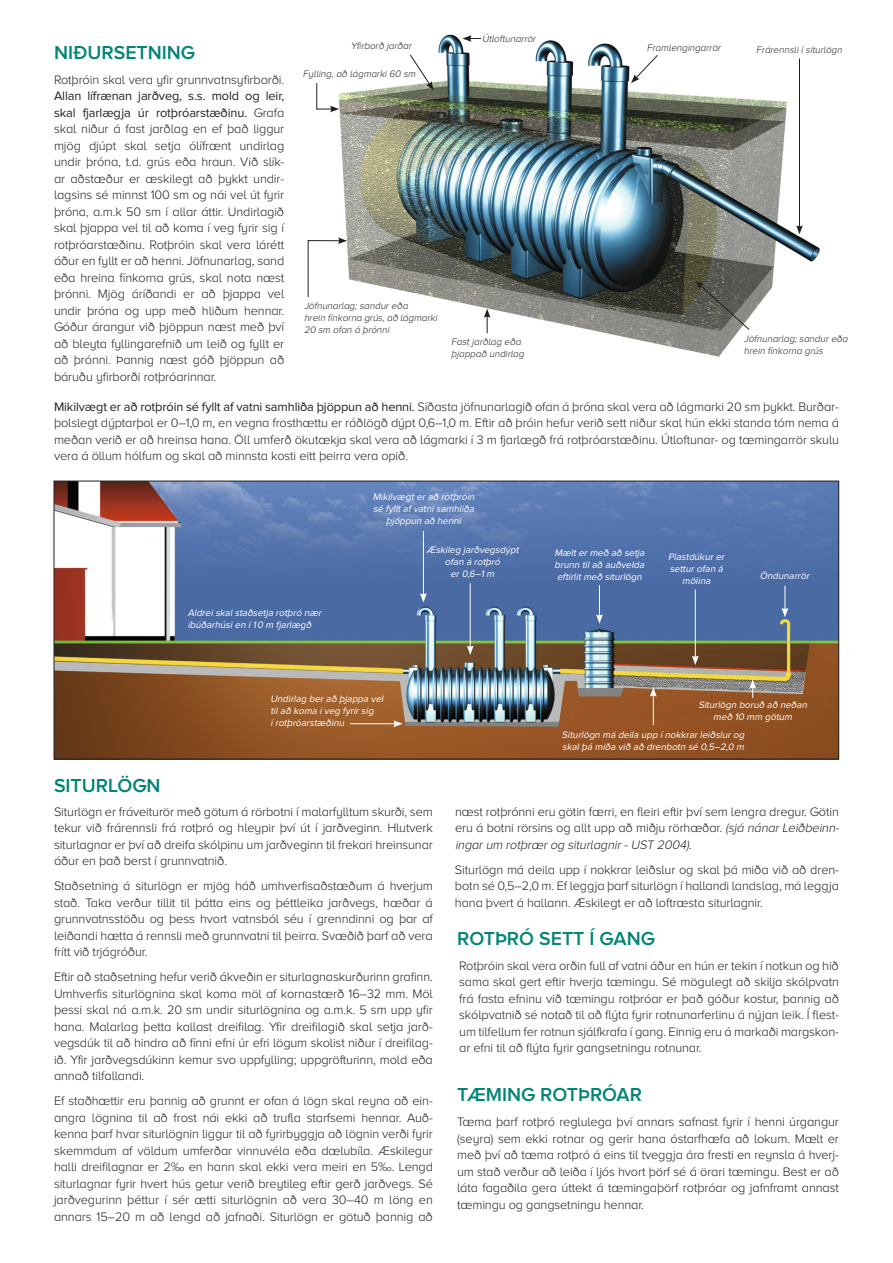
<style>
.page{position:relative;width:893px;height:1263px;background:#fff}
.page>*{position:absolute;margin:0;border:0;box-sizing:border-box;transform-origin:0 0}
.t1{font:600 19.5px "Proxima Nova A";color:#008577}
.t2{font:300 12.75px/16.5px "Proxima Nova A";letter-spacing:-.01em;color:#231f20;text-align:justify}
.t3{font:12.75px/16.5px "Proxima Nova";letter-spacing:-.01em;color:#231f20}
.t4{font:italic 9.75px/12px "Proxima Nova";color:#fff;text-align:center}
.t5{font:italic 300 9.75px/12px "Proxima Nova A";color:#231f20}
.s1{font-family:"Proxima Nova A";font-weight:300}
.s2{font-family:"Proxima Nova";font-weight:400}
.s3{font-style:italic}
</style>
<div class="page">
<img style="left:339px;top:34px;width:481px;height:323px">
<svg style="left:316px;top:83px;width:23px;height:29px"></svg>
<svg style="left:410px;top:54px;width:24px;height:36px"></svg>
<svg style="left:462px;top:35px;width:19px;height:7px"></svg>
<svg style="left:631px;top:55px;width:27px;height:28px"></svg>
<hr style="left:799px;top:58px;width:1px;height:170px;background:#231f20">
<svg style="left:796px;top:225px;width:7px;height:9px"></svg>
<svg style="left:695px;top:281px;width:55px;height:49px;background:#64645e"></svg>
<svg style="left:484px;top:309px;width:6px;height:24px"></svg>
<svg style="left:308px;top:237px;width:39px;height:61px"></svg>
<img style="left:56px;top:483px;width:781px;height:274px">
<hr style="left:423px;top:531px;width:1px;height:64px;background:#fff">
<svg style="left:420px;top:593px;width:7px;height:10px"></svg>
<hr style="left:470px;top:583px;width:1px;height:65px;background:#fff">
<svg style="left:467px;top:645px;width:7px;height:10px"></svg>
<hr style="left:599px;top:585px;width:1px;height:32px;background:#fff">
<svg style="left:596px;top:614px;width:7px;height:10px"></svg>
<hr style="left:695px;top:589px;width:1px;height:69px;background:#fff">
<svg style="left:692px;top:655px;width:7px;height:10px"></svg>
<svg style="left:781px;top:586px;width:7px;height:31px"></svg>
<svg style="left:749px;top:679px;width:7px;height:19px"></svg>
<hr style="left:653px;top:694px;width:1px;height:31px;background:#fff">
<svg style="left:650px;top:687px;width:7px;height:10px"></svg>
<hr style="left:350px;top:723px;width:46px;height:1px;background:#fff">
<svg style="left:393px;top:720px;width:10px;height:7px"></svg>
<p class="t5" style="left:482px;top:32px;width:57px">Útloftunarrör</p>
<p class="t5" style="left:351px;top:40px;width:64px">Yfirborð jarðar</p>
<p class="t5" style="left:647px;top:42px;width:77px">Framlengingarrör</p>
<p class="t5" style="left:756px;top:44px;width:89px">Frárennsli í siturlögn</p>
<h1 class="t1" style="left:54px;top:42px;width:142px">NIÐURSETNING</h1>
<p class="t2" style="left:54px;top:71px;width:232px">Rotþróin skal vera yfir grunnvatnsyfirborði.</p>
<p class="t3" style="left:54px;top:88px;width:232px">Allan lífrænan jarðveg, s.s. mold og leir, skal fjarlægja úr rotþróarstæðinu. <span class="s1">Grafa</span></p>
<p class="t2" style="left:54px;top:121px;width:232px">skal niður á fast jarðlag en ef það liggur mjög djúpt skal setja ólífrænt undirlag undir þróna, t.d. grús eða hraun. Við slík&shy;ar aðstæður er æskilegt að þykkt undir&shy;lagsins sé minnst 100 sm og nái vel út fyrir þróna, a.m.k 50 sm í allar áttir. Undirlagið skal þjappa vel til að koma í veg fyrir sig í rotþróarstæðinu. Rotþróin skal vera lárétt áður en fyllt er að henni. Jöfnunarlag, sand eða hreina fínkorna grús, skal nota næst þrónni. Mjög áríðandi er að þjappa vel undir þróna og upp með hliðum hennar.<br>Góður árangur við þjöppun næst með því að bleyta fyllingarefnið um leið og fyllt er að þrónni. Þannig næst góð þjöppun að báruðu yfirborði rotþróarinnar.</p>
<p class="t2" style="left:54px;top:398px;width:786px"><span class="s2">Mikilvægt er að rotþróin sé fyllt af vatni samhliða þjöppun að henni.</span> Síðasta jöfnunarlagið ofan á þróna skal vera að lágmarki 20 sm þykkt. Burðar&shy;þolslegt dýptarþol er 0–1,0 m, en vegna frosthættu er ráðlögð dýpt 0,6–1,0 m. Eftir að þróin hefur verið sett niður skal hún ekki standa tóm nema á meðan verið er að hreinsa hana. Öll umferð ökutækja skal vera að lágmarki í 3 m fjarlægð frá rotþróarstæðinu. Útloftunar- og tæmingarrör skulu vera á öllum hólfum og skal að minnsta kosti eitt þeirra vera opið.</p>
<p class="t5" style="left:303px;top:68px;width:116px">Fylling, að lágmarki 60 sm</p>
<p class="t5" style="left:304px;top:299px;width:136px">Jöfnunarlag; sandur eða<br>hrein fínkorna grús,að lágmarki<br>20 sm ofan á þrónni</p>
<p class="t5" style="left:744px;top:332px;width:107px">Jöfnunarlag; sandur eða hrein fínkorna grús</p>
<p class="t5" style="left:451px;top:336px;width:76px">Fast jarðlag eða þjappað undirlag</p>
<p class="t4" style="left:188px;top:607px;width:137px;text-align:left">Aldreiskalstaðsetja rotþró nær íbúðarhúsien í 10 m fjarlægð</p>
<p class="t4" style="left:373px;top:491px;width:105px">Mikilvægterað rotþróin sé fylltaf vatnisamhliða þjöppun að henni</p>
<p class="t4" style="left:426px;top:544px;width:96px">Æskileg jarðvegsdýpt ofan á rotþró er0,6–1m</p>
<p class="t4" style="left:554px;top:547px;width:94px;text-align:justify">Mæltermeð að setja brunn tilað auðvelda eftirlitmeð siturlögn</p>
<p class="t4" style="left:668px;top:551px;width:60px">Plastdúkurer setturofan á mölina</p>
<p class="t4" style="left:760px;top:570px;width:53px">Öndunarrör</p>
<p class="t4" style="left:270px;top:693px;width:116px;text-align:left">Undirlag berað þjappa vel tilað koma í veg fyrirsig<br>í rotþróarstæðinu</p>
<h1 class="t1" style="left:54px;top:774px;width:108px">SITURLÖGN</h1>
<p class="t2" style="left:54px;top:803px;width:380px">Siturlögn er fráveiturör með götum á rörbotni í malarfylltum skurði, sem tekur við frárennsli frá rotþró og hleypir því út í jarðveginn. Hlutverk siturlagnar er því að dreifa skólpinu um jarðveginn til frekari hreinsunar áður en það berst í grunnvatnið.</p>
<p class="t2" style="left:54px;top:878px;width:380px">Staðsetning á siturlögn er mjög háð umhverfisaðstæðum á hverjum stað. Taka verður tillit til þátta eins og þéttleika jarðvegs, hæðar á grunnvatnsstöðu og þess hvort vatnsból séu í grenndinni og þar af leiðandi hætta á rennsli með grunnvatni til þeirra. Svæðið þarf að vera frítt við trjágróður.</p>
<p class="t2" style="left:54px;top:969px;width:380px">Eftir að staðsetning hefur verið ákveðin er siturlagnaskurðurinn grafinn.<br>Umhverfis siturlögnina skal koma möl af kornastærð 16–32 mm. Möl þessi skal ná a.m.k. 20 sm undir siturlögnina og a.m.k. 5 sm upp yfir hana. Malarlag þetta kallast dreifilag. Yfir dreifilagið skal setja jarð&shy;vegsdúk til að hindra að fínni efni úr efri lögum skolist niður í dreifilag&shy;ið. Yfir jarðvegsdúkinn kemur svo uppfylling; uppgröfturinn, mold eða annað tilfallandi.</p>
<p class="t2" style="left:54px;top:1093px;width:380px">Ef staðhættir eru þannig að grunnt er ofan á lögn skal reyna að ein&shy;angra lögnina til að frost nái ekki að trufla starfsemi hennar. Auð&shy;kenna þarf hvar siturlögnin liggur til að fyrirbyggja að lögnin verði fyrir skemmdum af völdum umferðar vinnuvéla eða dælubíla. Æskilegur halli dreifilagnar er 2‰ en hann skal ekki vera meiri en 5‰. Lengd siturlagnar fyrir hvert hús getur verið breytileg eftir gerð jarðvegs. Sé jarðvegurinn þéttur í sér ætti siturlögnin að vera 30–40 m löng en annars 15–20 m að lengd að jafnaði. Siturlögn er götuð þannig að</p>
<p class="t4" style="left:698px;top:699px;width:112px">Siturlögn boruð að neðan með 10 mm götum</p>
<p class="t4" style="left:562px;top:728px;width:186px;text-align:left">Siturlögn má deila upp í nokkrarleiðslurog skalþá miða við að drenbotn sé 0,5–2,0 m</p>
<p class="t2" style="left:455px;top:803px;width:388px;text-align:left">næst rotþrónni eru götin færri, en fleiri eftir því sem lengra dregur. Götin eru á botni rörsins og allt upp að miðju rörhæðar. <span class="s3">(sjá nánar Leiðbeinn&shy;ingarum rotþrærog siturlagnir-UST 2004)</span>.</p>
<p class="t2" style="left:455px;top:861px;width:386px">Siturlögn má deila upp í nokkrar leiðslur og skal þá miða við að dren&shy;botn sé 0,5–2,0 m. Ef leggja þarf siturlögn í hallandi landslag, má leggja hana þvert á hallann. Æskilegt er að loftræsta siturlagnir.</p>
<h1 class="t1" style="left:457px;top:927px;width:199px">ROTÞRÓ SETT Í GANG</h1>
<p class="t2" style="left:459px;top:957px;width:381px">Rotþróin skal vera orðin full af vatni áður en hún er tekin í notkun og hið sama skal gert eftir hverja tæmingu. Sé mögulegt að skilja skólpvatn frá fasta efninu við tæmingu rotþróar er það góður kostur, þannig að skólpvatnið sé notað til að flýta fyrir rotnunarferlinu á nýjan leik. Í flest&shy;um tilfellum fer rotnun sjálfkrafa í gang. Einnig eru á markaði margskon&shy;ar efni til að flýta fyrir gangsetningu rotnunar.</p>
<h1 class="t1" style="left:457px;top:1083px;width:186px">TÆMING ROTÞRÓAR</h1>
<p class="t2" style="left:457px;top:1114px;width:383px">Tæma þarf rotþró reglulega því annars safnast fyrir í henni úrgangur (seyra) sem ekki rotnar og gerir hana óstarfhæfa að lokum. Mælt er með því að tæma rotþró á eins til tveggja ára fresti en reynsla á hverj&shy;um stað verður að leiða í ljós hvort þörf sé á örari tæmingu. Best er að láta fagaðila gera úttekt á tæmingaþörf rotþróar og jafnframt annast tæmingu og gangsetningu hennar.</p>
</div>
